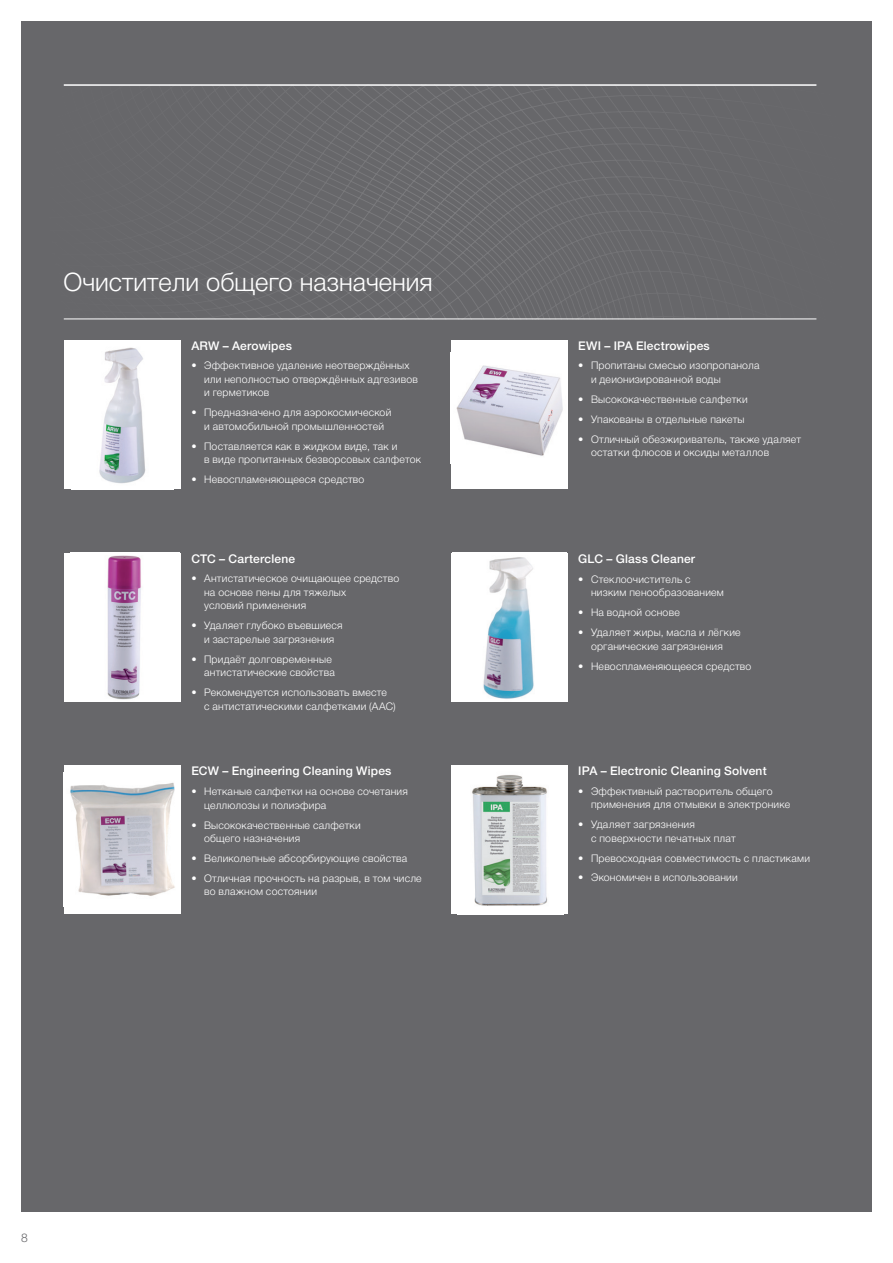
<style>
.page{position:relative;width:893px;height:1263px;background:#fff}
.page>*{position:absolute;margin:0;border:0;box-sizing:border-box;transform-origin:0 0}
.t1{font:300 25.5px "Helvetica Neue LTCYR";color:#fff}
.t2{font:500 12px "Helvetica Neue";letter-spacing:.015em;color:#fff}
.t3{font:300 12px "Helvetica Neue";color:#67676a}
.t4{font:300 10.5px/13.5px "Helvetica Neue LTCYR";letter-spacing:.02em;color:#fff}
</style>
<div class="page">
<div style="left:21px;top:21px;width:851px;height:1191px;background:#67676a"></div>
<svg style="left:63px;top:84px;width:754px;height:235px"></svg>
<hr style="left:64px;top:84px;width:752px;height:2px;background:#fff">
<hr style="left:64px;top:319px;width:752px;height:1px;background:#fff">
<div style="left:64px;top:553px;width:116px;height:149px;background:#fff"></div>
<img style="left:107px;top:555px;width:34px;height:145px">
<div style="left:451px;top:340px;width:117px;height:149px;background:#fff"></div>
<img style="left:456px;top:365px;width:107px;height:91px">
<div style="left:450px;top:553px;width:117px;height:149px;background:#fff"></div>
<img style="left:483px;top:557px;width:51px;height:142px">
<div style="left:64px;top:765px;width:116px;height:149px;background:#fff"></div>
<img style="left:70px;top:782px;width:105px;height:114px">
<div style="left:450px;top:765px;width:117px;height:149px;background:#fff"></div>
<img style="left:472px;top:775px;width:76px;height:131px">
<div style="left:64px;top:340px;width:117px;height:149px;background:#fff"></div>
<img style="left:99px;top:347px;width:47px;height:137px">
<h1 class="t1" style="left:64px;top:268px;width:371px">Очистители общего назначения</h1>
<p class="t2" style="left:191px;top:338px;width:102px">ARW – Aerowipes</p>
<p class="t4" style="left:204px;top:359px;width:215px;text-indent:-13px">• Эффективное удаление неотверждённых или неполностью отверждённых адгезивов и герметиков</p>
<p class="t4" style="left:191px;top:406px;width:201px;text-align:center">• Предназначено для аэрокосмической и автомобильной промышленностей</p>
<p class="t4" style="left:204px;top:439px;width:219px;text-indent:-13px">• Поставляется как в жидком виде, так и<br>в виде пропитанных безворсовых салфеток</p>
<p class="t4" style="left:191px;top:473px;width:175px">• Невоспламеняющееся средство</p>
<p class="t2" style="left:191px;top:551px;width:105px">CTC – Carterclene</p>
<p class="t4" style="left:204px;top:572px;width:197px;text-indent:-13px">• Антистатическое очищающее средство на основе пены для тяжелых<br>условий применения</p>
<p class="t4" style="left:191px;top:619px;width:153px;text-align:center">• Удаляет глубоко въевшиеся и застарелые загрязнения</p>
<p class="t4" style="left:191px;top:652px;width:145px;text-align:right">• Придаёт долговременные антистатические свойства</p>
<p class="t4" style="left:204px;top:686px;width:193px;text-indent:-13px">• Рекомендуется использовать вместе<br>с антистатическими салфетками (AAC)</p>
<p class="t2" style="left:191px;top:764px;width:202px">ECW – Engineering Cleaning Wipes</p>
<p class="t4" style="left:204px;top:785px;width:205px;text-indent:-13px">• Нетканые салфетки на основе сочетания целлюлозы и полиэфира</p>
<p class="t4" style="left:204px;top:818px;width:158px;text-indent:-13px">• Высококачественные салфетки общего назначения</p>
<p class="t4" style="left:191px;top:851px;width:218px">• Великолепные абсорбирующие свойства</p>
<p class="t4" style="left:204px;top:871px;width:219px;text-indent:-13px">• Отличная прочность на разрыв, в том числе во влажном состоянии</p>
<p class="t3" style="left:21px;top:1230px;width:8px">8</p>
<p class="t2" style="left:578px;top:338px;width:133px">EWI – IPA Electrowipes</p>
<p class="t4" style="left:591px;top:359px;width:170px;text-indent:-13px">• Пропитаны смесью изопропанола и деионизированной воды</p>
<p class="t4" style="left:578px;top:392px;width:171px">• Высококачественные салфетки</p>
<p class="t4" style="left:578px;top:412px;width:168px">• Упакованы в отдельные пакеты</p>
<p class="t4" style="left:591px;top:432px;width:212px;text-indent:-13px">• Отличный обезжириватель, также удаляет остатки флюсов и оксиды металлов</p>
<p class="t2" style="left:578px;top:551px;width:118px">GLC – Glass Cleaner</p>
<p class="t4" style="left:591px;top:572px;width:134px;text-indent:-13px">• Стеклоочиститель с низким пенообразованием</p>
<p class="t4" style="left:578px;top:606px;width:103px">• На водной основе</p>
<p class="t4" style="left:578px;top:626px;width:164px;text-align:center">• Удаляет жиры, масла и лёгкие органические загрязнения</p>
<p class="t4" style="left:578px;top:659px;width:175px">• Невоспламеняющееся средство</p>
<p class="t2" style="left:578px;top:763px;width:190px">IPA – Electronic Cleaning Solvent</p>
<p class="t4" style="left:591px;top:784px;width:201px;text-indent:-13px">• Эффективный растворитель общего применения для отмывки в электронике</p>
<p class="t4" style="left:591px;top:818px;width:146px;text-indent:-13px">• Удаляет загрязнения<br>с поверхности печатных плат</p>
<p class="t4" style="left:578px;top:851px;width:233px">• Превосходная совместимость с пластиками</p>
<p class="t4" style="left:578px;top:871px;width:161px">• Экономичен в использовании</p>
</div>
